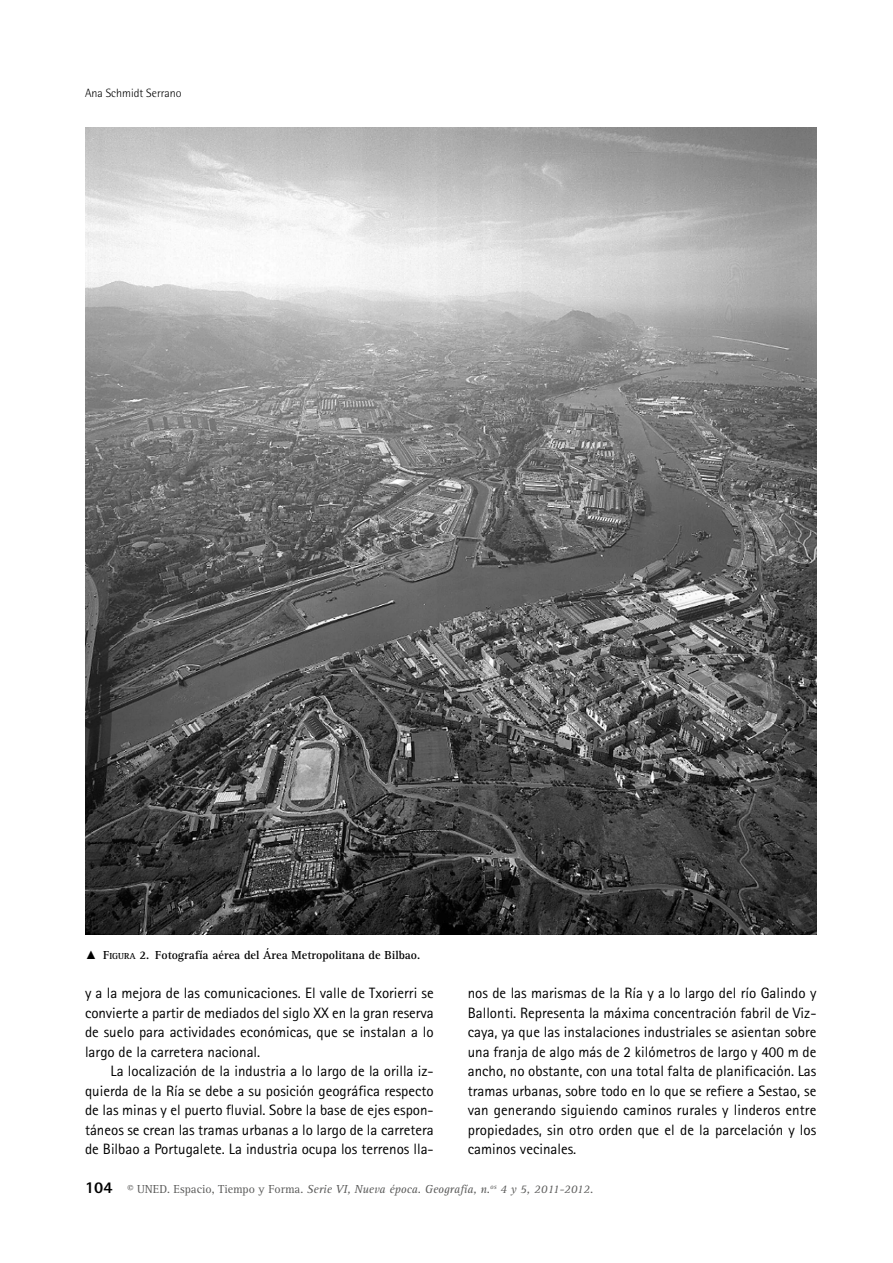
<style>
.page{position:relative;width:893px;height:1263px;background:#fff}
.page>*{position:absolute;margin:0;border:0;box-sizing:border-box;transform-origin:0 0}
.PARRAFO{font:15px/19.5px "Rotis Sans Serif Std";color:#000;text-align:justify}
.t1{font:italic 12px "Rotis Serif Std";color:#5b5b5a}
.PIE_FOTO{font:700 12px "Rotis Serif Std";color:#000}
.t2{font:300 12px "Rotis Semi Sans Std";color:#000}
.s1{font-family:"Times New Roman";font-weight:400}
.s2{font-style:inherit}
.s3{font-size:9px}
.s4{font-family:"Rotis Sans Serif Std";font-weight:800;font-style:normal;font-size:16.5px;color:#000}
.s5{font-style:normal}
</style>
<div class="page">
<img style="left:85px;top:128px;width:731px;height:806px">
<p class="t2" style="left:85px;top:86px;width:98px">Ana Schmidt Serrano</p>
<p class="PIE_FOTO" style="left:85px;top:948px;width:337px"><span class="s1">▲</span> <span class="s2">F</span><span class="s3">IGURA</span> <span class="s2">2.</span> Fotografía aérea del Área Metropolitana de Bilbao.</p>
<p class="PARRAFO" style="left:85px;top:983px;width:350px">y a la mejora de las comunicaciones. El valle de Txorierri se convierte a partir de mediados del siglo XX en la gran reserva de suelo para actividades económicas, que se instalan a lo largo de la carretera nacional.</p>
<p class="PARRAFO" style="left:85px;top:1061px;width:350px;text-indent:26px">La localización de la industria a lo largo de la orilla iz&shy;quierda de la Ría se debe a su posición geográfica respecto de las minas y el puerto fluvial. Sobre la base de ejes espon&shy;táneos se crean las tramas urbanas a lo largo de la carretera de Bilbao a Portugalete. La industria ocupa los terrenos lla-</p>
<p class="PARRAFO" style="left:468px;top:983px;width:350px">nos de las marismas de la Ría y a lo largo del río Galindo y Ballonti. Representa la máxima concentración fabril de Viz&shy;caya, ya que las instalaciones industriales se asientan sobre una franja de algo más de 2 kilómetros de largo y 400 m de ancho, no obstante, con una total falta de planificación. Las tramas urbanas, sobre todo en lo que se refiere a Sestao, se van generando siguiendo caminos rurales y linderos entre propiedades, sin otro orden que el de la parcelación y los caminos vecinales.</p>
<p class="t1" style="left:85px;top:1182px;width:510px"><span class="s4">104</span> <span class="s5">© UNED. Espacio, Tiempo y Forma.</span> Serie VI, Nueva época. Geografía, n.<sup>os</sup> 4 y 5, 2011-2012.</p>
</div>
